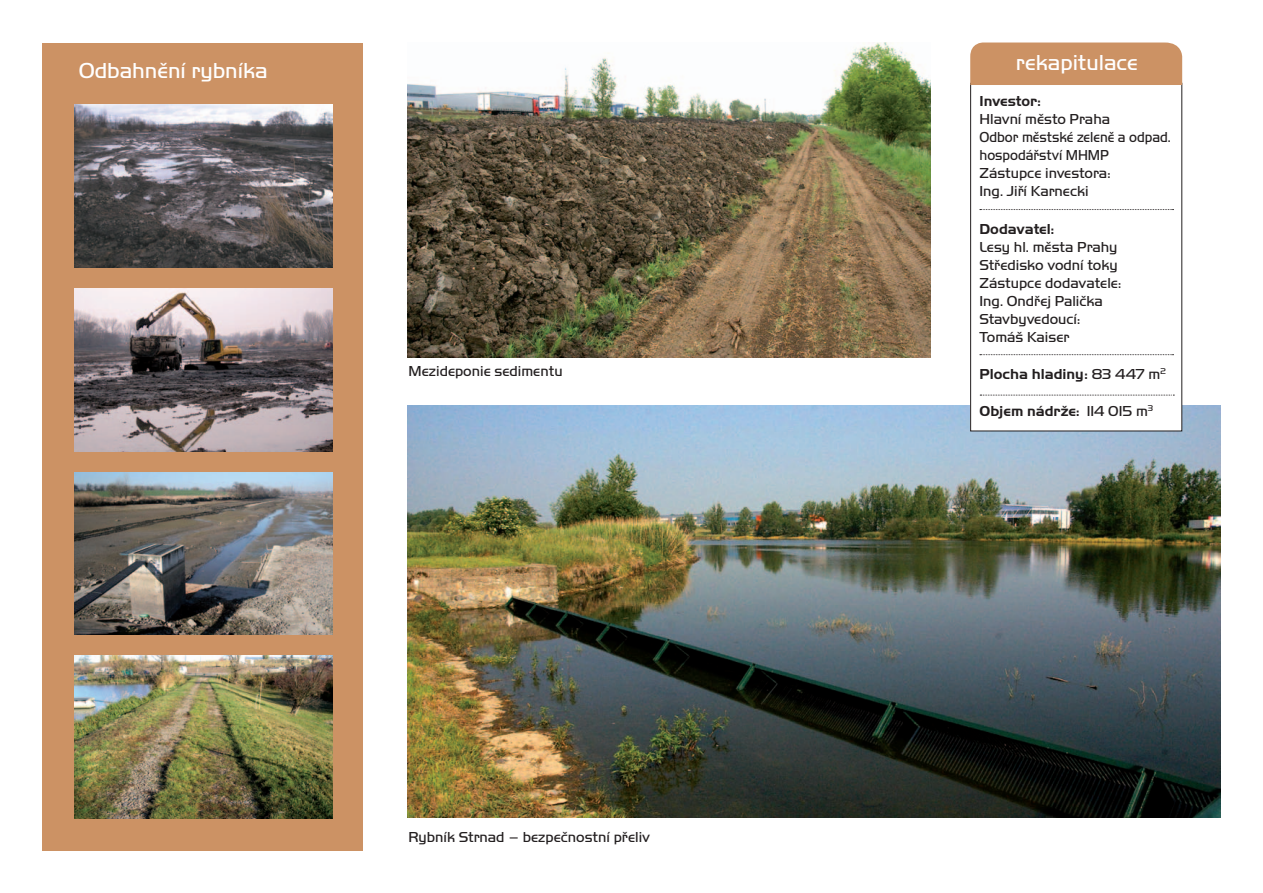
<style>
.page{position:relative;width:1263px;height:893px;background:#fff}
.page>*{position:absolute;margin:0;border:0;box-sizing:border-box;transform-origin:0 0}
.Handel_15_bez{font:22.5px "Handel Gothic DOT Ligh";color:#fff}
.Nazev{font:22.5px "Handel Gothic DOT Ligh";color:#fff}
.tabulka{font:15px/18px "Handel Gothic DOT Ligh";color:#231f20}
.tabulka_tucna{font:700 15px "Handel Gothic DOT";color:#231f20}
.foto_popisek_cerny{font:15px "Handel Gothic DOT Ligh";color:#231f20}
.s1{font-family:"Handel Gothic DOT Ligh";font-weight:400}
</style>
<div class="page">
<div style="left:43px;top:43px;width:320px;height:807px;background:#cc9264"></div>
<img style="left:407px;top:405px;width:813px;height:413px">
<img style="left:75px;top:105px;width:258px;height:163px">
<img style="left:75px;top:288px;width:258px;height:163px">
<img style="left:75px;top:656px;width:258px;height:163px">
<img style="left:75px;top:472px;width:258px;height:162px">
<img style="left:407px;top:43px;width:524px;height:314px">
<div style="left:971px;top:83px;width:211px;height:348px;background:#fff"></div>
<svg style="left:980px;top:209px;width:193px;height:2px"></svg>
<svg style="left:980px;top:354px;width:193px;height:1px"></svg>
<div style="left:970px;top:83px;width:212px;height:348px;border:1px solid #231f20"></div>
<div style="left:970px;top:43px;width:212px;height:42px;background:#cc9264"></div>
<svg style="left:980px;top:395px;width:194px;height:1px"></svg>
<p class="Handel_15_bez" style="left:79px;top:58px;width:190px">Odbahnění rybníka</p>
<p class="foto_popisek_cerny" style="left:409px;top:362px;width:156px">Mezideponie sedimentu</p>
<p class="foto_popisek_cerny" style="left:409px;top:829px;width:243px">Rybník Strnad – bezpečnostní přeliv</p>
<p class="Nazev" style="left:1016px;top:50px;width:123px">rekapitulace</p>
<p class="tabulka_tucna" style="left:979px;top:93px;width:63px">Investor:</p>
<p class="tabulka" style="left:979px;top:111px;width:193px">Hlavní město Praha<br>Odbor městské zeleně a odpad. hospodářství MHMP<br>Zástupce investora:<br>Ing. Jiří Karnecki</p>
<p class="tabulka_tucna" style="left:979px;top:220px;width:76px">Dodavatel:</p>
<p class="tabulka" style="left:979px;top:238px;width:143px">Lesy hl. města Prahy<br>Středisko vodní toky<br>Zástupce dodavatele:<br>Ing. Ondřej Palička<br>Stavbyvedoucí:<br>Tomáš Kaiser</p>
<p class="tabulka_tucna" style="left:979px;top:365px;width:188px">Plocha hladiny: <span class="s1">83 447 m</span><sup>2</sup></p>
<p class="tabulka_tucna" style="left:979px;top:402px;width:175px">Objem nádrže: <span class="s1">114 015 m</span><sup>3</sup></p>
</div>
